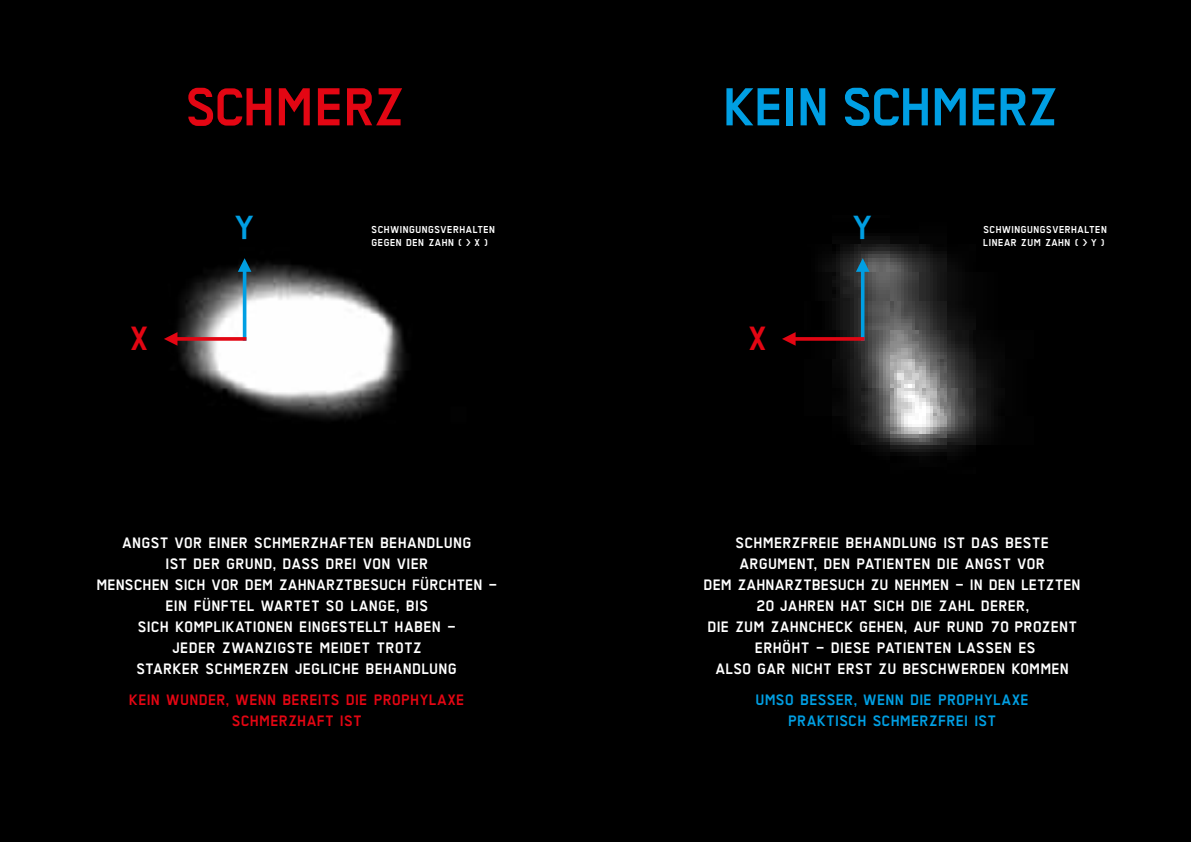
<style>
.page{position:relative;width:1191px;height:842px;background:#000}
.page>*{position:absolute;margin:0;border:0;box-sizing:border-box;transform-origin:0 0}
.t1{font:700 60px "TRANS";color:#009fe3}
.t2{font:700 60px "TRANS";letter-spacing:-.035em;color:#e30613}
.t3{font:700 37.8px "TRANS";color:#e30613}
.t4{font:700 37.8px "TRANS";color:#009fe3}
.t5{font:700 17px "TRANS";letter-spacing:-.005em;color:#fff}
.t6{font:700 17px "TRANS";letter-spacing:.005em;color:#009fe3}
.t7{font:700 17px "TRANS";letter-spacing:.005em;color:#e30613}
.t8{font:700 11.3px "TRANS";letter-spacing:.01em;color:#fff}
</style>
<div class="page">
<img style="left:836px;top:236px;width:162px;height:220px">
<img style="left:179px;top:262px;width:227px;height:158px">
<svg style="left:164px;top:258px;width:87px;height:88px"></svg>
<svg style="left:782px;top:258px;width:87px;height:88px"></svg>
<h1 class="t2" style="left:188px;top:75px;width:221px">SCHMERZ</h1>
<h1 class="t1" style="left:725px;top:75px;width:332px">KEIN SCHMERZ</h1>
<h2 class="t4" style="left:236px;top:207px;width:19px">Y</h2>
<p class="t8" style="left:372px;top:223px;width:83px">SCHWINGUNGSVERHA</p>
<p class="t8" style="left:473px;top:223px;width:17px">LTEN</p>
<p class="t8" style="left:372px;top:236px;width:65px">GEGEN DEN ZAHN</p>
<p class="t8" style="left:459px;top:236px;width:31px">( &gt; X )</p>
<h2 class="t4" style="left:854px;top:207px;width:19px">Y</h2>
<p class="t8" style="left:983px;top:223px;width:83px">SCHWINGUNGSVERHA</p>
<p class="t8" style="left:1084px;top:223px;width:17px">LTEN</p>
<p class="t8" style="left:983px;top:236px;width:12px">LINEAR</p>
<p class="t8" style="left:1021px;top:236px;width:38px">ZUM ZAHN</p>
<p class="t8" style="left:1075px;top:236px;width:31px">( &gt; Y )</p>
<h2 class="t3" style="left:131px;top:319px;width:18px">X</h2>
<h2 class="t3" style="left:749px;top:319px;width:18px">X</h2>
<p class="t5" style="left:123px;top:534px;width:95px">ANGST VOR EINER</p>
<p class="t5" style="left:255px;top:534px;width:11px">SCHMERZHA</p>
<p class="t5" style="left:340px;top:534px;width:60px">FTEN BEHAN</p>
<p class="t5" style="left:427px;top:534px;width:47px">DLUNG</p>
<p class="t5" style="left:166px;top:555px;width:136px">IST DER GRUND, DASS</p>
<p class="t5" style="left:326px;top:555px;width:17px">DREI</p>
<p class="t5" style="left:363px;top:555px;width:52px">VON VIER</p>
<p class="t5" style="left:97px;top:576px;width:21px">MENSCHEN</p>
<p class="t5" style="left:176px;top:576px;width:9px">SICH</p>
<p class="t5" style="left:212px;top:576px;width:87px">VOR DEM ZAHNARZ</p>
<p class="t5" style="left:345px;top:576px;width:155px">TBESUCH FÜRCHTEN –</p>
<p class="t5" style="left:166px;top:597px;width:8px">EIN</p>
<p class="t5" style="left:194px;top:597px;width:220px">FÜNFTEL WARTET SO LANGE, BIS</p>
<p class="t5" style="left:138px;top:618px;width:9px">SICH</p>
<p class="t5" style="left:176px;top:618px;width:11px">KOMP</p>
<p class="t5" style="left:214px;top:618px;width:48px">LIKATIONEN</p>
<p class="t5" style="left:300px;top:618px;width:106px">EINGESTELLT HABEN</p>
<p class="t5" style="left:448px;top:618px;width:11px">–</p>
<p class="t5" style="left:173px;top:639px;width:82px">JEDER ZWANZI</p>
<p class="t5" style="left:278px;top:639px;width:144px">GSTE MEIDET TROTZ</p>
<p class="t5" style="left:137px;top:660px;width:89px">STARKER SCHMERZEN</p>
<p class="t5" style="left:295px;top:660px;width:42px">JEGLICHE</p>
<p class="t5" style="left:366px;top:660px;width:19px">BEHAN</p>
<p class="t5" style="left:413px;top:660px;width:47px">DLUNG</p>
<p class="t7" style="left:130px;top:691px;width:9px">KEIN</p>
<p class="t7" style="left:167px;top:691px;width:93px">WUNDER, WENN</p>
<p class="t7" style="left:283px;top:691px;width:9px">BEREI</p>
<p class="t7" style="left:322px;top:691px;width:71px">TS DIE PROPH</p>
<p class="t7" style="left:420px;top:691px;width:44px">YLAXE</p>
<p class="t7" style="left:232px;top:712px;width:11px">SCHMERZHA</p>
<p class="t7" style="left:317px;top:712px;width:47px">FT IST</p>
<p class="t5" style="left:736px;top:534px;width:20px">SCHMERZ</p>
<p class="t5" style="left:801px;top:534px;width:17px">FREIE</p>
<p class="t5" style="left:846px;top:534px;width:19px">BEHAN</p>
<p class="t5" style="left:892px;top:534px;width:156px">DLUNG IST DAS BESTE</p>
<p class="t5" style="left:740px;top:555px;width:297px">ARGUMENT, DEN PATIENTEN DIE ANGST VOR</p>
<p class="t5" style="left:704px;top:576px;width:54px">DEM ZAHNARZ</p>
<p class="t5" style="left:803px;top:576px;width:102px">TBESUCH ZU NEHMEN</p>
<p class="t5" style="left:956px;top:576px;width:117px">– IN DEN LETZTEN</p>
<p class="t5" style="left:756px;top:597px;width:35px">20 JAHREN</p>
<p class="t5" style="left:841px;top:597px;width:42px">HAT SICH</p>
<p class="t5" style="left:911px;top:597px;width:89px">DIE ZAHL DERER</p>
<p class="t5" style="left:1026px;top:597px;width:5px">,</p>
<p class="t5" style="left:708px;top:618px;width:171px">DIE ZUM ZAHNCHECK GEHEN</p>
<p class="t5" style="left:904px;top:618px;width:130px">, AUF RUND 70 PROZEN</p>
<p class="t5" style="left:1069px;top:618px;width:10px">T</p>
<p class="t5" style="left:755px;top:639px;width:85px">ERHÖHT – DIESE</p>
<p class="t5" style="left:877px;top:639px;width:100px">PATIENTEN LASSEN</p>
<p class="t5" style="left:1019px;top:639px;width:9px">ES</p>
<p class="t5" style="left:716px;top:660px;width:85px">ALSO GAR NICH</p>
<p class="t5" style="left:823px;top:660px;width:98px">T ERST ZU BESCH</p>
<p class="t5" style="left:948px;top:660px;width:84px">WERDEN KOMMEN</p>
<p class="t6" style="left:756px;top:691px;width:11px">UMSO</p>
<p class="t6" style="left:801px;top:691px;width:10px">BESSER</p>
<p class="t6" style="left:854px;top:691px;width:33px">, WENN</p>
<p class="t6" style="left:910px;top:691px;width:47px">DIE PROPH</p>
<p class="t6" style="left:984px;top:691px;width:44px">YLAXE</p>
<p class="t6" style="left:789px;top:712px;width:56px">PRAKTISCH</p>
<p class="t6" style="left:873px;top:712px;width:11px">SCHMERZ</p>
<p class="t6" style="left:938px;top:712px;width:16px">FREI</p>
<p class="t6" style="left:975px;top:712px;width:23px">IS T</p>
</div>
